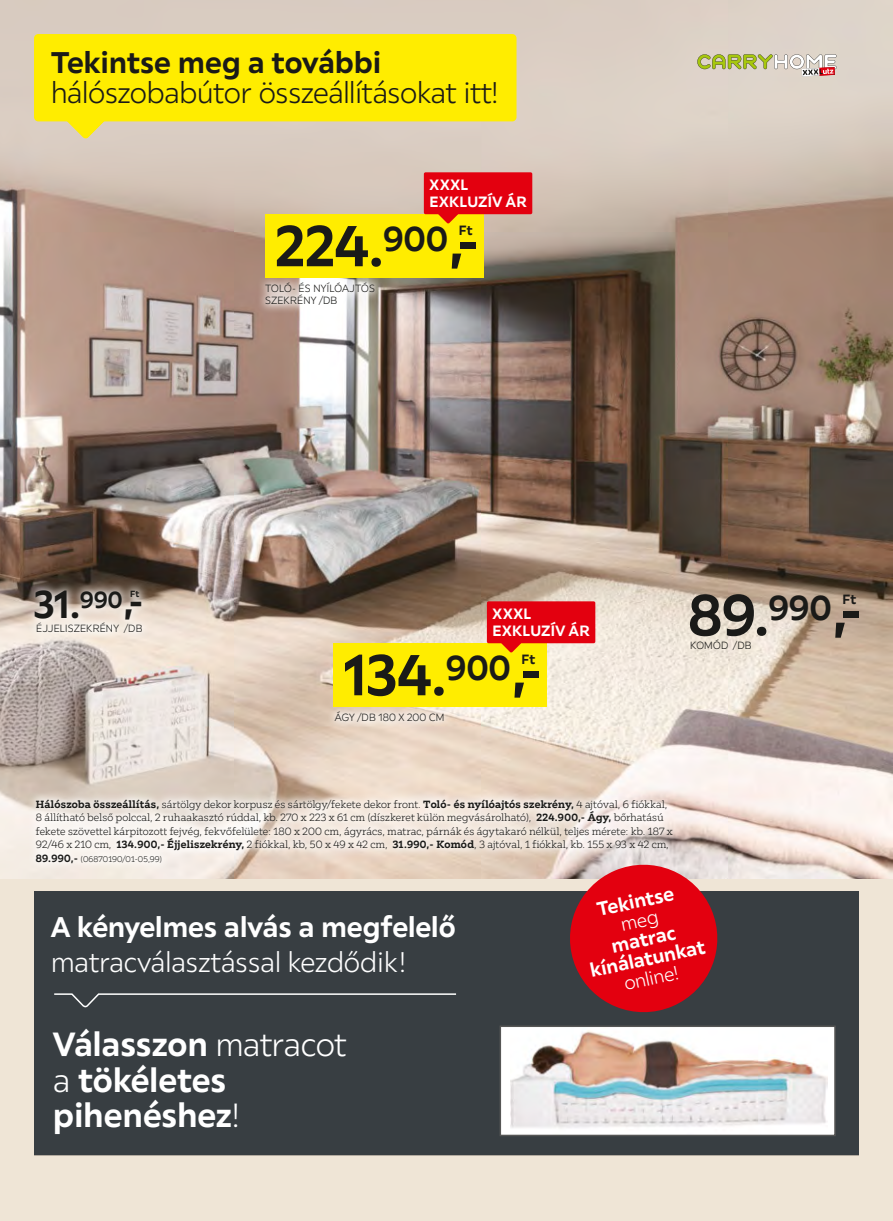
<style>
.page{position:relative;width:893px;height:1221px;background:#fff}
.page>*{position:absolute;margin:0;border:0;box-sizing:border-box;transform-origin:0 0}
.t1{font:700 57.75px "XXX Lutz Sans";letter-spacing:.005em;color:#1a1a18}
.t2{font:700 39px "XXX Lutz Sans";color:#1a1a18}
.t3{font:700 34.65px "XXX Lutz Sans";color:#1a1a18}
.t4{font:700 33.6px/35.2px "XXX Lutz Sans";letter-spacing:.005em;color:#fff}
.t5{font:300 30px "XXX Lutz Sans";letter-spacing:-.01em;color:#1a1a18}
.t6{font:700 30px "XXX Lutz Sans";letter-spacing:.01em;color:#1a1a18}
.t7{font:300 28.5px "XXX Lutz Sans";color:#fff}
.t8{font:700 28.5px "XXX Lutz Sans";letter-spacing:.005em;color:#fff}
.t9{font:700 19.5px/19.5px "XXX Lutz Sans";color:#fff;text-align:center}
.t10{font:300 19.5px "XXX Lutz Sans";color:#fff}
.t11{font:700 15px/16.5px "XXX Lutz Sans";letter-spacing:.025em;color:#fff}
.t12{font:700 13.5px "XXX Lutz Sans";color:#1a1a18}
.t13{font:300 10.5px/13.5px "XXX Lutz Serif";letter-spacing:.015em;color:#1a1a18}
.t14{font:300 10.5px/12px "XXX Lutz Sans";letter-spacing:.015em;color:#1a1a18}
.t15{font:700 9px "XXX Lutz Sans";color:#1a1a18}
.t16{font:300 8.25px "XXX Lutz Serif";letter-spacing:.015em;color:#1a1a18}
.s1{font-size:57.75px}
.s2{font-weight:700}
.s3{font-weight:700;font-size:10.5px}
.s4{font-weight:300}
</style>
<div class="page">
<div style="left:0;top:0;width:893px;height:1220px;background:#efe5d6"></div>
<img style="left:0;top:0;width:893px;height:878px">
<svg style="left:27px;top:789px;width:655px;height:83px"></svg>
<svg style="left:697px;top:54px;width:140px;height:23px;background:#cac3a1"></svg>
<svg style="left:27px;top:629px;width:124px;height:13px;fill:#f6ebe0"></svg>
<svg style="left:26px;top:581px;width:125px;height:48px"></svg>
<svg style="left:256px;top:273px;width:128px;height:41px;background:#d8cec9"></svg>
<div style="left:265px;top:214px;width:218px;height:64px;background:#ffed00"></div>
<svg style="left:438px;top:214px;width:20px;height:10px"></svg>
<div style="left:424px;top:172px;width:108px;height:42px;background:#e3000f;border-radius:2px"></div>
<svg style="left:326px;top:702px;width:127px;height:29px"></svg>
<div style="left:333px;top:643px;width:213px;height:64px;background:#ffed00"></div>
<svg style="left:501px;top:643px;width:20px;height:9px"></svg>
<div style="left:487px;top:601px;width:108px;height:42px;background:#e3000f;border-radius:2px"></div>
<div style="left:34px;top:891px;width:825px;height:264px;background:#383e42"></div>
<svg style="left:54px;top:993px;width:403px;height:15px"></svg>
<div style="left:500px;top:1026px;width:335px;height:109px;background:#fff"></div>
<img style="left:510px;top:1030px;width:317px;height:98px">
<div style="left:500px;top:1025px;width:336px;height:111px;border:2px solid #565655"></div>
<svg style="left:65px;top:121px;width:42px;height:18px"></svg>
<div style="left:34px;top:34px;width:482px;height:87px;background:#ffed00;border-radius:4px"></div>
<svg style="left:560px;top:854px;width:167px;height:159px"></svg>
<h3 class="t6" style="left:51px;top:43px;width:332px">Tekintse meg a további</h3>
<h3 class="t5" style="left:51px;top:75px;width:450px">hálószobabútor összeállításokat itt!</h3>
<h3 class="t11" style="left:430px;top:177px;width:98px">XXXL<br>EXKLUZÍV ÁR</h3>
<h1 class="t1" style="left:276px;top:209px;width:205px">224.<sup>900</sup>,-</h1>
<p class="t12" style="left:459px;top:221px;width:15px">Ft</p>
<p class="t14" style="left:265px;top:282px;width:111px">TOLÓ- ÉS NYÍLÓAJTÓS<br>SZEKRÉNY /DB</p>
<h2 class="t2" style="left:34px;top:579px;width:111px">31.<sup>990</sup>,-</h2>
<p class="t15" style="left:130px;top:588px;width:11px">Ft</p>
<p class="t14" style="left:36px;top:622px;width:108px">ÉJJELISZEKRÉNY /DB</p>
<h3 class="t11" style="left:493px;top:605px;width:98px">XXXL<br>EXKLUZÍV ÁR</h3>
<h1 class="t1" style="left:343px;top:638px;width:201px">134.<sup>900</sup>,-</h1>
<p class="t12" style="left:522px;top:650px;width:15px">Ft</p>
<p class="t14" style="left:335px;top:711px;width:111px">ÁGY /DB 180 X 200 CM</p>
<h1 class="t1" style="left:688px;top:578px;width:83px">89.</h1>
<p class="t14" style="left:690px;top:639px;width:63px">KOMÓD /DB</p>
<p class="t12" style="left:842px;top:590px;width:15px">Ft</p>
<h3 class="t3" style="left:769px;top:585px;width:96px">990<span class="s1">,-</span></h3>
<p class="t13" style="left:36px;top:797px;width:639px"><span class="s2">Hálószoba összeállítás,</span> sártölgy dekor korpusz és sártölgy/fekete dekor front. <span class="s2">Toló- és nyílóajtós szekrény,</span> 4 ajtóval, 6 fiókkal, 8 állítható belső polccal, 2 ruhaakasztó rúddal, kb. 270 x 223 x 61 cm (díszkeret külön megvásárolható), <span class="s2">224.900,- Ágy,</span> bőrhatású fekete szövettel kárpitozott fejvég, fekvőfelülete: 180 x 200 cm, ágyrács, matrac, párnák és ágytakaró nélkül, teljes mérete: kb. 187 x 92/46 x 210 cm, <span class="s2">134.900,- Éjjeliszekrény,</span> 2 fiókkal, kb, 50 x 49 x 42 cm, <span class="s2">31.990,- Komód</span>, 3 ajtóval, 1 fiókkal, kb. 155 x 93 x 42 cm,</p>
<p class="t16" style="left:36px;top:853px;width:128px"><span class="s3">89.990,-</span> (06870190/01-05,99)</p>
<h3 class="t8" style="left:51px;top:908px;width:406px">A kényelmes alvás a megfelelő</h3>
<h3 class="t7" style="left:51px;top:945px;width:358px">matracválasztással kezdődik!</h3>
<h3 class="t4" style="left:53px;top:1026px;width:295px">Válasszon <span class="s4">matracot a</span> tökéletes pihenéshez<span class="s4">!</span></h3>
<h3 class="t9" style="left:595px;top:899px;width:79px;rotate:-12deg">Tekintse</h3>
<h3 class="t9" style="left:584px;top:941px;width:118px;rotate:-12deg">matrac kínálatunkat</h3>
<h3 class="t10" style="left:622px;top:971px;width:58px;rotate:-12deg">online!</h3>
</div>
